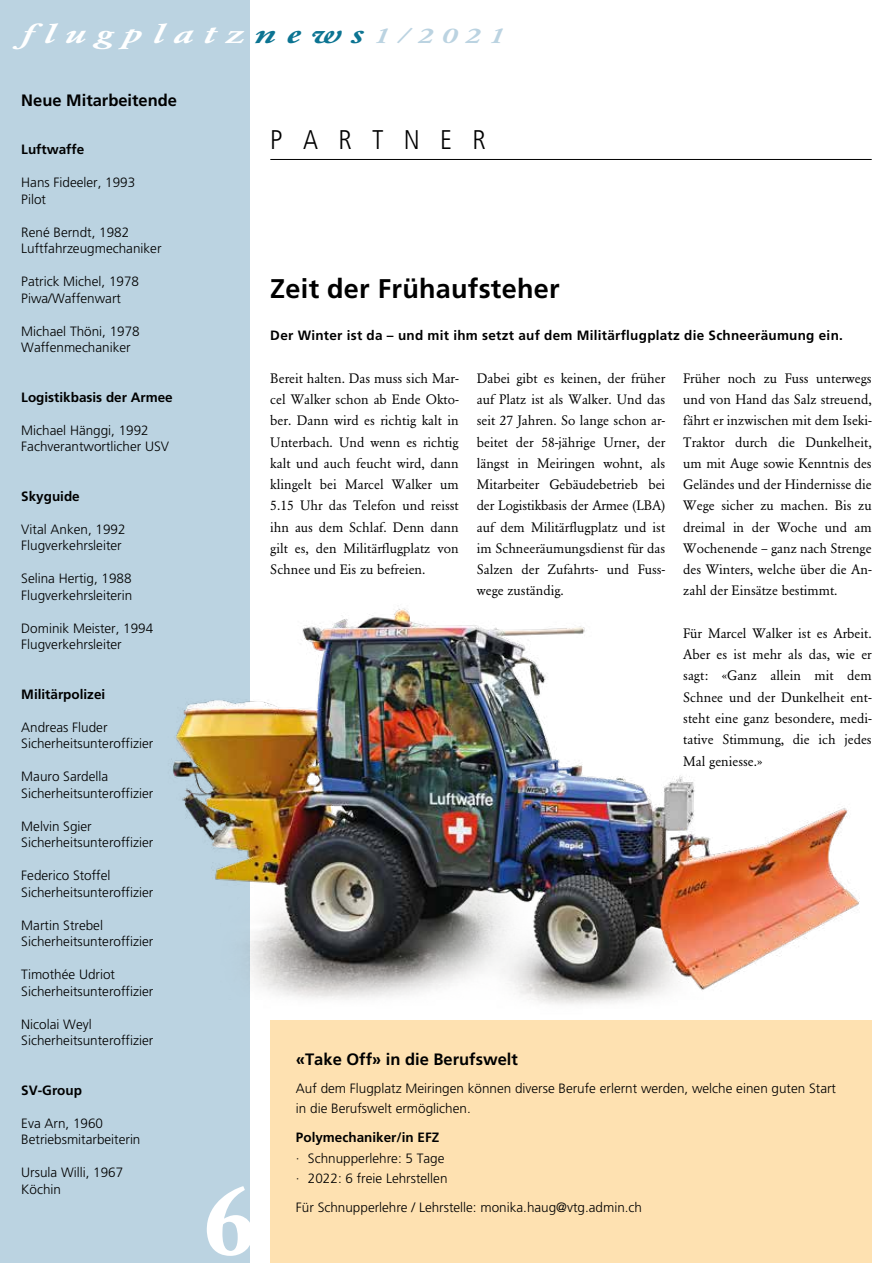
<style>
.page{position:relative;width:893px;height:1263px;background:#fff}
.page>*{position:absolute;margin:0;border:0;box-sizing:border-box;transform-origin:0 0}
.t1{font:700 96px "Garamond BQ";color:#fff}
.t2{font:700 27px "Frutiger LT Std";letter-spacing:.01em;color:#000}
.t3{font:italic 500 27px "Garamond BQ";letter-spacing:.25em;color:#fff;scale:1.5 1}
.t4{font:300 condensed 27px "Frutiger LT Std";letter-spacing:.75em;color:#000}
.t5{font:700 16.5px "Frutiger LT Std";color:#000}
.t6{font:13.5px/21.3px "Garamond BQ";color:#000;text-align:justify}
.t7{font:300 13.5px/16.5px "Frutiger LT Std";color:#000}
.t8{font:700 13.5px "Frutiger LT Std";color:#000}
.t9{font:700 13.5px "Frutiger LT Std";letter-spacing:.02em;color:#000}
.s1{color:#0c7492}
.s2{font-size:21px;color:#bbd3e1}
</style>
<div class="page">
<div style="left:0;top:0;width:249px;height:1263px;background:#bbd3e1"></div>
<hr style="left:270px;top:159px;width:602px;height:1px;background:#000">
<div style="left:270px;top:1021px;width:602px;height:242px;background:#fee1b1"></div>
<img style="left:170px;top:586px;width:702px;height:480px">
<h2 class="t3" style="left:21px;top:18px;width:323px">flugplatz<span class="s1">news</span><span class="s2">1/2021</span></h2>
<p class="t5" style="left:21px;top:91px;width:157px">Neue Mitarbeitende</p>
<p class="t8" style="left:21px;top:142px;width:65px">Luftwaffe</p>
<p class="t7" style="left:21px;top:175px;width:116px">Hans Fideeler, 1993<br>Pilot</p>
<p class="t7" style="left:21px;top:224px;width:142px">René Berndt, 1982<br>Luftfahrzeugmechaniker</p>
<p class="t7" style="left:21px;top:274px;width:119px">Patrick Michel, 1978<br>Piwa/Waffenwart</p>
<p class="t7" style="left:21px;top:323px;width:120px">Michael Thöni, 1978<br>Waffenmechaniker</p>
<p class="t8" style="left:21px;top:389px;width:153px">Logistikbasis der Armee</p>
<p class="t7" style="left:21px;top:422px;width:149px">Michael Hänggi, 1992<br>Fachverantwortlicher USV</p>
<p class="t8" style="left:21px;top:488px;width:60px">Skyguide</p>
<p class="t7" style="left:21px;top:521px;width:106px">Vital Anken, 1992<br>Flugverkehrsleiter</p>
<p class="t7" style="left:21px;top:571px;width:112px">Selina Hertig, 1988<br>Flugverkehrsleiterin</p>
<p class="t7" style="left:21px;top:620px;width:134px">Dominik Meister, 1994<br>Flugverkehrsleiter</p>
<p class="t8" style="left:21px;top:686px;width:86px">Militärpolizei</p>
<p class="t7" style="left:21px;top:719px;width:133px">Andreas Fluder<br>Sicherheitsunteroffizier</p>
<p class="t7" style="left:21px;top:769px;width:133px">Mauro Sardella<br>Sicherheitsunteroffizier</p>
<p class="t7" style="left:21px;top:818px;width:133px">Melvin Sgier<br>Sicherheitsunteroffizier</p>
<p class="t7" style="left:21px;top:868px;width:133px">Federico Stoffel<br>Sicherheitsunteroffizier</p>
<p class="t7" style="left:21px;top:917px;width:133px">Martin Strebel<br>Sicherheitsunteroffizier</p>
<p class="t7" style="left:21px;top:966px;width:133px">Timothée Udriot<br>Sicherheitsunteroffizier</p>
<p class="t7" style="left:21px;top:1016px;width:133px">Nicolai Weyl<br>Sicherheitsunteroffizier</p>
<p class="t8" style="left:21px;top:1082px;width:62px">SV-Group</p>
<p class="t7" style="left:21px;top:1115px;width:121px">Eva Arn, 1960<br>Betriebsmitarbeiterin</p>
<p class="t7" style="left:21px;top:1164px;width:104px">Ursula Willi, 1967<br>Köchin</p>
<h2 class="t4" style="left:270px;top:124px;width:217px">PARTNER</h2>
<h2 class="t2" style="left:270px;top:272px;width:291px">Zeit der Frühaufsteher</h2>
<p class="t9" style="left:270px;top:328px;width:574px">Der Winter ist da – und mit ihm setzt auf dem Militärflugplatz die Schneeräumung ein.</p>
<p class="t6" style="left:270px;top:368px;width:190px">Bereit halten. Das muss sich Mar&shy;cel Walker schon ab Ende Okto&shy;ber. Dann wird es richtig kalt in Unterbach. Und wenn es richtig kalt und auch feucht wird, dann klingelt bei Marcel Walker um 5.15 Uhr das Telefon und reisst ihn aus dem Schlaf. Denn dann gilt es, den Militärflugplatz von Schnee und Eis zu befreien.</p>
<p class="t6" style="left:477px;top:368px;width:190px">Dabei gibt es keinen, der früher auf Platz ist als Walker. Und das seit 27 Jahren. So lange schon ar&shy;beitet der 58-jährige Urner, der längst in Meiringen wohnt, als Mitarbeiter Gebäudebetrieb bei der Logistikbasis der Armee (LBA) auf dem Militärflugplatz und ist im Schneeräumungsdienst für das Salzen der Zufahrts- und Fuss&shy;wege zuständig.</p>
<p class="t6" style="left:683px;top:368px;width:190px">Früher noch zu Fuss unterwegs und von Hand das Salz streuend, fährt er inzwischen mit dem Iseki-Traktor durch die Dunkelheit, um mit Auge sowie Kenntnis des Geländes und der Hindernisse die Wege sicher zu machen. Bis zu dreimal in der Woche und am Wochenende – ganz nach Strenge des Winters, welche über die An&shy;zahl der Einsätze bestimmt.</p>
<p class="t6" style="left:683px;top:623px;width:190px">Für Marcel Walker ist es Arbeit.<br>Aber es ist mehr als das, wie er sagt: «Ganz allein mit dem Schnee und der Dunkelheit ent&shy;steht eine ganz besondere, medi&shy;tative Stimmung, die ich jedes Mal geniesse.»</p>
<h1 class="t1" style="left:204px;top:1165px;width:55px">6</h1>
<p class="t5" style="left:296px;top:1049px;width:223px">«Take Off» in die Berufswelt</p>
<p class="t7" style="left:296px;top:1078px;width:542px;line-height:20.2px">Auf dem Flugplatz Meiringen können diverse Berufe erlernt werden, welche einen guten Start in die Berufswelt ermöglichen.</p>
<p class="t8" style="left:296px;top:1130px;width:145px">Polymechaniker/in EFZ</p>
<p class="t7" style="left:296px;top:1148px;width:153px;line-height:20.2px">· Schnupperlehre: 5 Tage · 2022: 6 freie Lehrstellen</p>
<p class="t7" style="left:296px;top:1199px;width:348px">Für Schnupperlehre / Lehrstelle: monika.haug@vtg.admin.ch</p>
</div>
